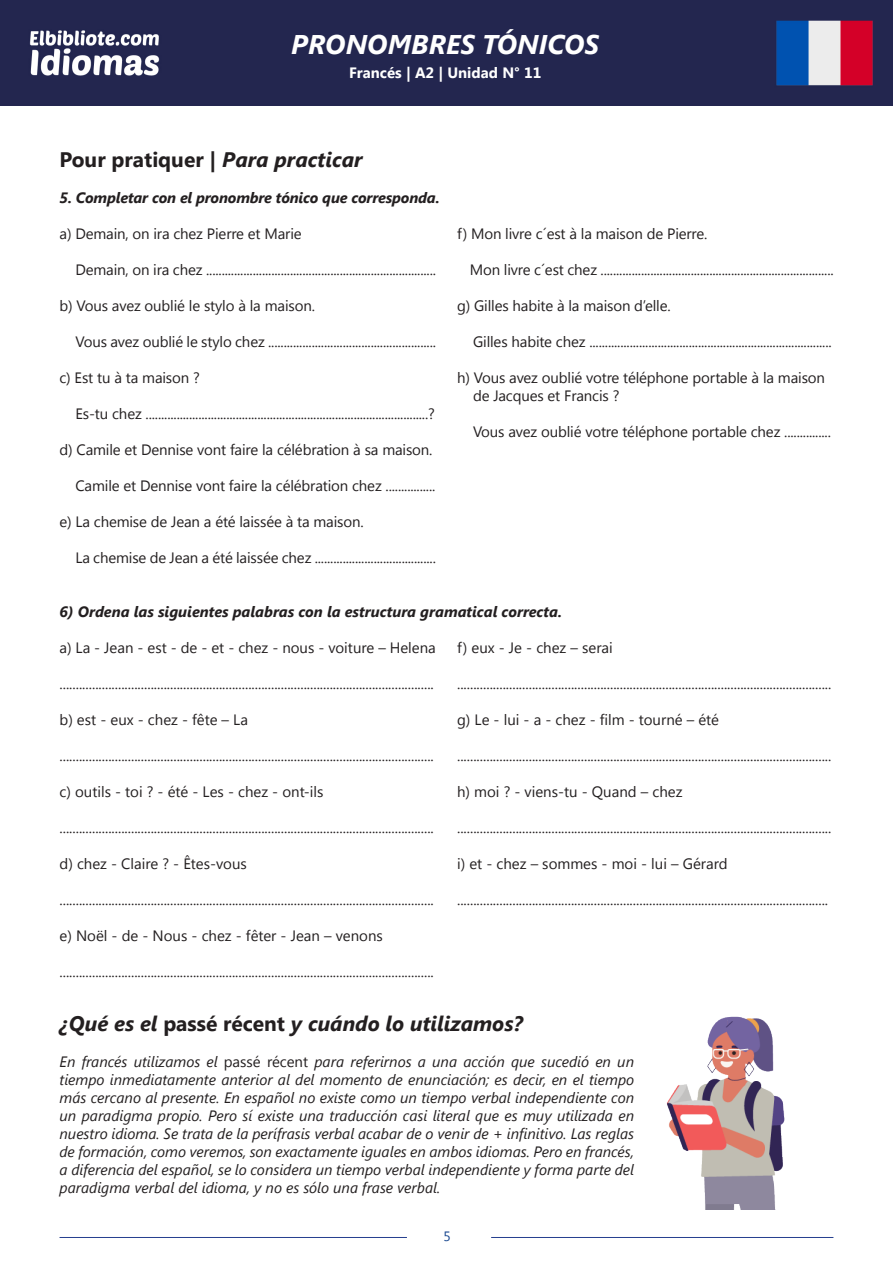
<style>
.page{position:relative;width:893px;height:1263px;background:#fff}
.page>*{position:absolute;margin:0;border:0;box-sizing:border-box;transform-origin:0 0}
.t1{font:italic 700 27px "Segoe UI";color:#fff}
.t2{font:italic 700 21px "Segoe UI";color:#231f20}
.t3{font:700 21px "Segoe UI";color:#231f20}
.t4{font:15px "Segoe UI";letter-spacing:-.01em;color:#231f20}
.t5{font:italic 15px/18px "Segoe UI";color:#231f20;text-align:justify}
.t6{font:italic 700 15px "Segoe UI";letter-spacing:-.005em;color:#231f20}
.t7{font:700 15px "Segoe UI";color:#fff}
.t8{font:13.5px "Segoe UI";color:#18478f}
.s1{font-style:italic}
.s2{font-style:normal}
</style>
<div class="page">
<img style="left:0;top:0;width:893px;height:105px">
<hr style="left:60px;top:1237px;width:347px;height:1px;background:#253f8e">
<hr style="left:491px;top:1237px;width:342px;height:1px;background:#253f8e">
<img style="left:667px;top:1016px;width:118px;height:194px">
<h1 class="t1" style="left:291px;top:25px;width:309px">PRONOMBRES TÓNICOS</h1>
<p class="t7" style="left:349px;top:62px;width:194px">Francés | A2 | Unidad N° 11</p>
<p class="t3" style="left:60px;top:144px;width:305px">Pour pratiquer | <span class="s1">Para practicar</span></p>
<p class="t6" style="left:60px;top:187px;width:382px">5. Completar con el pronombre tónico que corresponda.</p>
<p class="t4" style="left:60px;top:223px;width:244px">a) Demain, on ira chez Pierre et Marie</p>
<p class="t4" style="left:75px;top:259px;width:362px">Demain, on ira chez ..........................................................................</p>
<p class="t4" style="left:60px;top:295px;width:257px">b) Vous avez oublié le stylo à la maison.</p>
<p class="t4" style="left:75px;top:331px;width:362px">Vous avez oublié le stylo chez ......................................................</p>
<p class="t4" style="left:60px;top:367px;width:142px">c) Est tu à ta maison ?</p>
<p class="t4" style="left:75px;top:403px;width:361px">Es-tu chez ...........................................................................................?</p>
<p class="t4" style="left:60px;top:439px;width:374px">d) Camile et Dennise vont faire la célébration à sa maison.</p>
<p class="t4" style="left:75px;top:475px;width:361px">Camile et Dennise vont faire la célébration chez ................</p>
<p class="t4" style="left:60px;top:511px;width:306px">e) La chemise de Jean a été laissée à ta maison.</p>
<p class="t4" style="left:75px;top:547px;width:362px">La chemise de Jean a été laissée chez .......................................</p>
<p class="t4" style="left:457px;top:223px;width:252px">f) Mon livre c´est à la maison de Pierre.</p>
<p class="t4" style="left:470px;top:259px;width:365px">Mon livre c´est chez ...........................................................................</p>
<p class="t4" style="left:457px;top:295px;width:215px">g) Gilles habite à la maison d’elle.</p>
<p class="t4" style="left:473px;top:331px;width:360px">Gilles habite chez ..............................................................................</p>
<p class="t4" style="left:457px;top:367px;width:369px">h) Vous avez oublié votre téléphone portable à la maison</p>
<p class="t4" style="left:473px;top:385px;width:148px">de Jacques et Francis ?</p>
<p class="t4" style="left:473px;top:421px;width:359px">Vous avez oublié votre téléphone portable chez ...............</p>
<p class="t6" style="left:60px;top:601px;width:504px">6) Ordena las siguientes palabras con la estructura gramatical correcta.</p>
<p class="t4" style="left:60px;top:637px;width:378px">a) La - Jean - est - de - et - chez - nous - voiture – Helena</p>
<p class="t4" style="left:60px;top:673px;width:376px">...................................................................................................................</p>
<p class="t4" style="left:60px;top:709px;width:190px">b) est - eux - chez - fête – La</p>
<p class="t4" style="left:60px;top:745px;width:376px">...................................................................................................................</p>
<p class="t4" style="left:60px;top:781px;width:265px">c) outils - toi ? - été - Les - chez - ont-ils</p>
<p class="t4" style="left:60px;top:817px;width:376px">...................................................................................................................</p>
<p class="t4" style="left:60px;top:853px;width:189px">d) chez - Claire ? - Êtes-vous</p>
<p class="t4" style="left:60px;top:889px;width:376px">...................................................................................................................</p>
<p class="t4" style="left:60px;top:925px;width:325px">e) Noël - de - Nous - chez - fêter - Jean – venons</p>
<p class="t4" style="left:60px;top:961px;width:376px">...................................................................................................................</p>
<p class="t4" style="left:457px;top:637px;width:157px">f) eux - Je - chez – serai</p>
<p class="t4" style="left:457px;top:673px;width:376px">...................................................................................................................</p>
<p class="t4" style="left:457px;top:709px;width:263px">g) Le - lui - a - chez - film - tourné – été</p>
<p class="t4" style="left:457px;top:745px;width:376px">...................................................................................................................</p>
<p class="t4" style="left:457px;top:781px;width:227px">h) moi ? - viens-tu - Quand – chez</p>
<p class="t4" style="left:457px;top:817px;width:376px">...................................................................................................................</p>
<p class="t4" style="left:457px;top:853px;width:272px">i) et - chez – sommes - moi - lui – Gérard</p>
<p class="t4" style="left:457px;top:889px;width:373px">..................................................................................................................</p>
<p class="t2" style="left:60px;top:1008px;width:465px">¿Qué es el <span class="s2">passé récent</span> y cuándo lo utilizamos?</p>
<p class="t5" style="left:60px;top:1052px;width:576px">En francés utilizamos el <span class="s2">passé récent</span> para referirnos a una acción que sucedió en un tiempo inmediatamente anterior al del momento de enunciación; es decir, en el tiempo más cercano al presente. En español no existe como un tiempo verbal independiente con un paradigma propio. Pero sí existe una traducción casi literal que es muy utilizada en nuestro idioma. Se trata de la perífrasis verbal acabar de o venir de + infinitivo. Las reglas de formación, como veremos, son exactamente iguales en ambos idiomas. Pero en francés, a diferencia del español, se lo considera un tiempo verbal independiente y forma parte del paradigma verbal del idioma, y no es sólo una frase verbal.</p>
<p class="t8" style="left:443px;top:1226px;width:9px">5</p>
</div>
